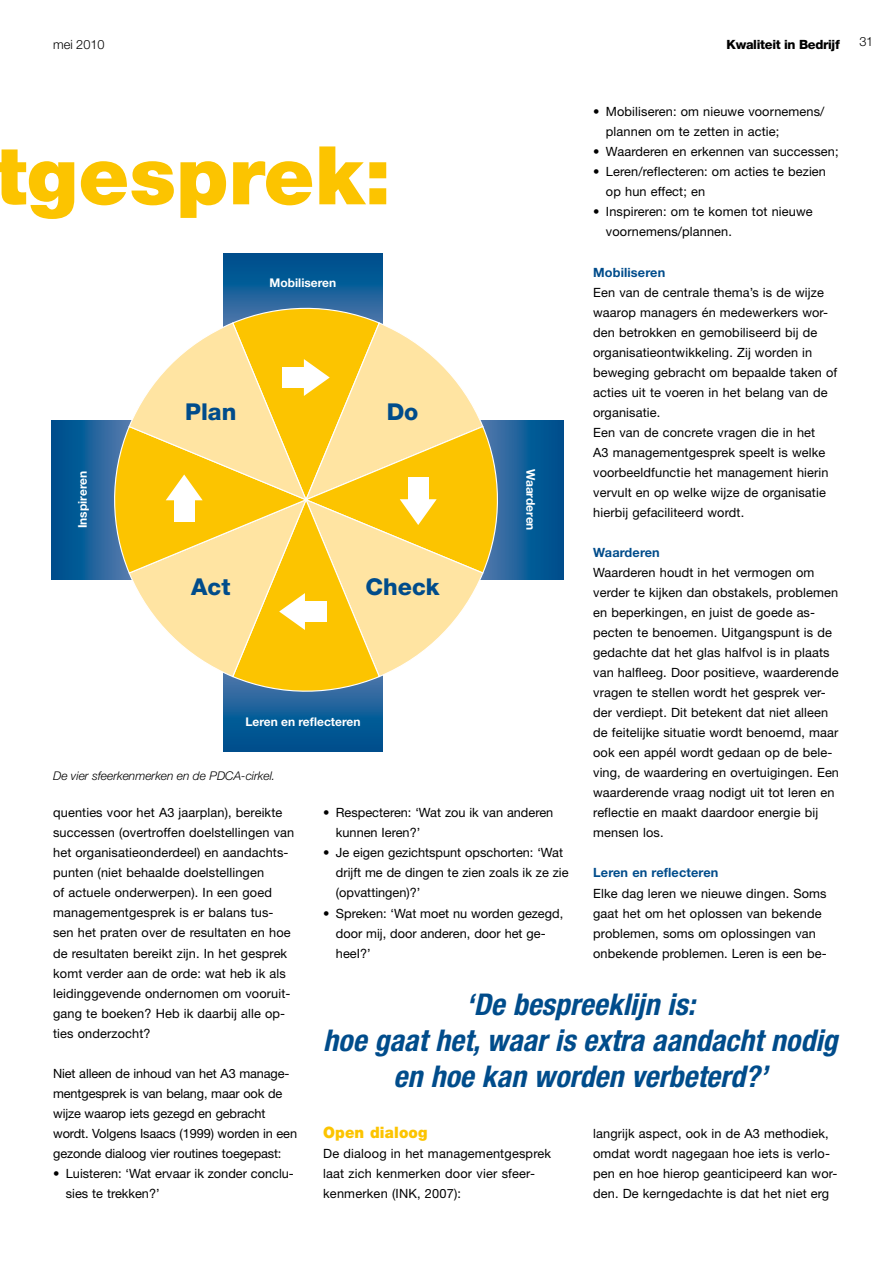
<style>
.page{position:relative;width:893px;height:1263px;background:#fff}
.page>*{position:absolute;margin:0;border:0;box-sizing:border-box;transform-origin:0 0}
.t1{font:900 81px "Helvetica Neue";color:#fcc400}
.t2{font:italic 700 condensed 30px/36px "Helvetica Neue";color:#004c8b;text-align:center}
.t3{font:800 23.25px "Helvetica Neue";color:#004c8b}
.t4{font:900 15.75px "Helvetica Neue";letter-spacing:.01em;color:#fcc400;scale:.95 1}
.t5{font:12.75px/20.1px "Helvetica Neue";letter-spacing:.01em;color:#000}
.t6{font:12.75px/20.1px "Helvetica Neue";letter-spacing:-.01em;color:#000}
.t7{font:700 12.75px "Helvetica Neue";letter-spacing:.01em;color:#004c8b}
.t8{font:800 12.75px "Helvetica Neue";letter-spacing:-.025em;color:#000}
.t9{font:300 12.75px "Helvetica Neue";color:#000}
.t10{font:700 12px "Helvetica Neue";color:#fff}
.t11{font:italic 300 12px "Helvetica Neue";color:#000}
</style>
<div class="page">
<svg style="left:503px;top:420px;width:60px;height:159px;background:#0f5b96"></svg>
<svg style="left:51px;top:420px;width:58px;height:159px;background:#0f5b96"></svg>
<svg style="left:223px;top:697px;width:160px;height:54px;background:#0a5a95"></svg>
<svg style="left:223px;top:253px;width:160px;height:50px;background:#0a5995"></svg>
<svg style="left:109px;top:303px;width:394px;height:394px"></svg>
<p class="t9" style="left:53px;top:37px;width:53px">mei 2010</p>
<p class="t8" style="left:727px;top:37px;width:115px">Kwaliteit in Bedrijf</p>
<p class="t9" style="left:859px;top:34px;width:15px">31</p>
<p class="t5" style="left:606px;top:101px;width:220px;text-indent:-13px">• Mobiliseren: om nieuwe voornemens/ plannen om te zetten in actie;</p>
<p class="t5" style="left:593px;top:142px;width:247px">• Waarderen en erkennen van successen;</p>
<p class="t5" style="left:606px;top:162px;width:222px;text-indent:-13px">• Leren/reflecteren: om acties te bezien op hun effect; en</p>
<p class="t5" style="left:606px;top:202px;width:208px;text-indent:-13px">• Inspireren: om te komen tot nieuwe voornemens/plannen.</p>
<p class="t7" style="left:593px;top:264px;width:74px">Mobiliseren</p>
<p class="t5" style="left:593px;top:282px;width:246px">Een van de centrale thema’s is de wijze waarop managers én medewerkers wor&shy;den betrokken en gemobiliseerd bij de organisatieontwikkeling. Zij worden in beweging gebracht om bepaalde taken of acties uit te voeren in het belang van de organisatie.<br>Een van de concrete vragen die in het<br>A3 managementgesprek speelt is welke voorbeeldfunctie het management hierin vervult en op welke wijze de organisatie hierbij gefaciliteerd wordt.</p>
<p class="t7" style="left:593px;top:544px;width:68px">Waarderen</p>
<p class="t5" style="left:593px;top:562px;width:247px">Waarderen houdt in het vermogen om verder te kijken dan obstakels, problemen en beperkingen, en juist de goede as&shy;pecten te benoemen. Uitgangspunt is de gedachte dat het glas halfvol is in plaats van halfleeg. Door positieve, waarderende vragen te stellen wordt het gesprek ver&shy;der verdiept. Dit betekent dat niet alleen de feitelijke situatie wordt benoemd, maar ook een appél wordt gedaan op de bele&shy;ving, de waardering en overtuigingen. Een waarderende vraag nodigt uit tot leren en reflectie en maakt daardoor energie bij mensen los.</p>
<p class="t7" style="left:593px;top:865px;width:127px">Leren en reflecteren</p>
<p class="t5" style="left:593px;top:883px;width:235px">Elke dag leren we nieuwe dingen. Soms gaat het om het oplossen van bekende problemen, soms om oplossingen van onbekende problemen. Leren is een be-</p>
<h1 class="t1" style="left:-6px;top:127px;width:399px">tgesprek:</h1>
<p class="t10" style="left:270px;top:275px;width:68px">Mobiliseren</p>
<h3 class="t3" style="left:185px;top:398px;width:53px">Plan</h3>
<h3 class="t3" style="left:387px;top:398px;width:33px">Do</h3>
<p class="t10" style="left:75px;top:528px;width:59px;rotate:-90deg">Inspireren</p>
<p class="t10" style="left:538px;top:469px;width:63px;rotate:90deg">Waarderen</p>
<h3 class="t3" style="left:191px;top:572px;width:41px">Act</h3>
<h3 class="t3" style="left:366px;top:572px;width:76px">Check</h3>
<p class="t10" style="left:245px;top:714px;width:117px">Leren en reflecteren</p>
<p class="t11" style="left:53px;top:769px;width:224px">De vier sfeerkenmerken en de PDCA-cirkel.</p>
<p class="t5" style="left:53px;top:802px;width:243px">quenties voor het A3 jaarplan), bereikte successen (overtroffen doelstellingen van het organisatieonderdeel) en aandachts&shy;punten (niet behaalde doelstellingen<br>of actuele onderwerpen). In een goed managementgesprek is er balans tus&shy;sen het praten over de resultaten en hoe de resultaten bereikt zijn. In het gesprek komt verder aan de orde: wat heb ik als leidinggevende ondernomen om vooruit&shy;gang te boeken? Heb ik daarbij alle op&shy;ties onderzocht?</p>
<p class="t6" style="left:53px;top:1063px;width:245px">Niet alleen de inhoud van het A3 manage&shy;mentgesprek is van belang, maar ook de wijze waarop iets gezegd en gebracht wordt. Volgens Isaacs (1999) worden in een gezonde dialoog vier routines toegepast:</p>
<p class="t5" style="left:66px;top:1163px;width:230px;text-indent:-13px">• Luisteren: ‘Wat ervaar ik zonder conclu&shy;sies te trekken?’</p>
<p class="t5" style="left:336px;top:802px;width:219px;text-indent:-13px">• Respecteren: ‘Wat zou ik van anderen kunnen Ieren?’</p>
<p class="t5" style="left:336px;top:843px;width:234px;text-indent:-13px">• Je eigen gezichtspunt opschorten: ‘Wat drijft me de dingen te zien zoals ik ze zie (opvattingen)?’</p>
<p class="t5" style="left:336px;top:903px;width:229px;text-indent:-13px">• Spreken: ‘Wat moet nu worden gezegd, door mij, door anderen, door het ge&shy;heeI?’</p>
<h2 class="t2" style="left:323px;top:986px;width:516px">‘De bespreeklijn is:<br>hoe gaat het, waar is extra aandacht nodig en hoe kan worden verbeterd?’</h2>
<p class="t4" style="left:323px;top:1123px;width:111px">Open dialoog</p>
<p class="t5" style="left:323px;top:1143px;width:230px">De dialoog in het managementgesprek laat zich kenmerken door vier sfeer&shy;kenmerken (INK, 2007):</p>
<p class="t5" style="left:593px;top:1123px;width:246px">langrijk aspect, ook in de A3 methodiek, omdat wordt nagegaan hoe iets is verlo&shy;pen en hoe hierop geanticipeerd kan wor&shy;den. De kerngedachte is dat het niet erg</p>
</div>
